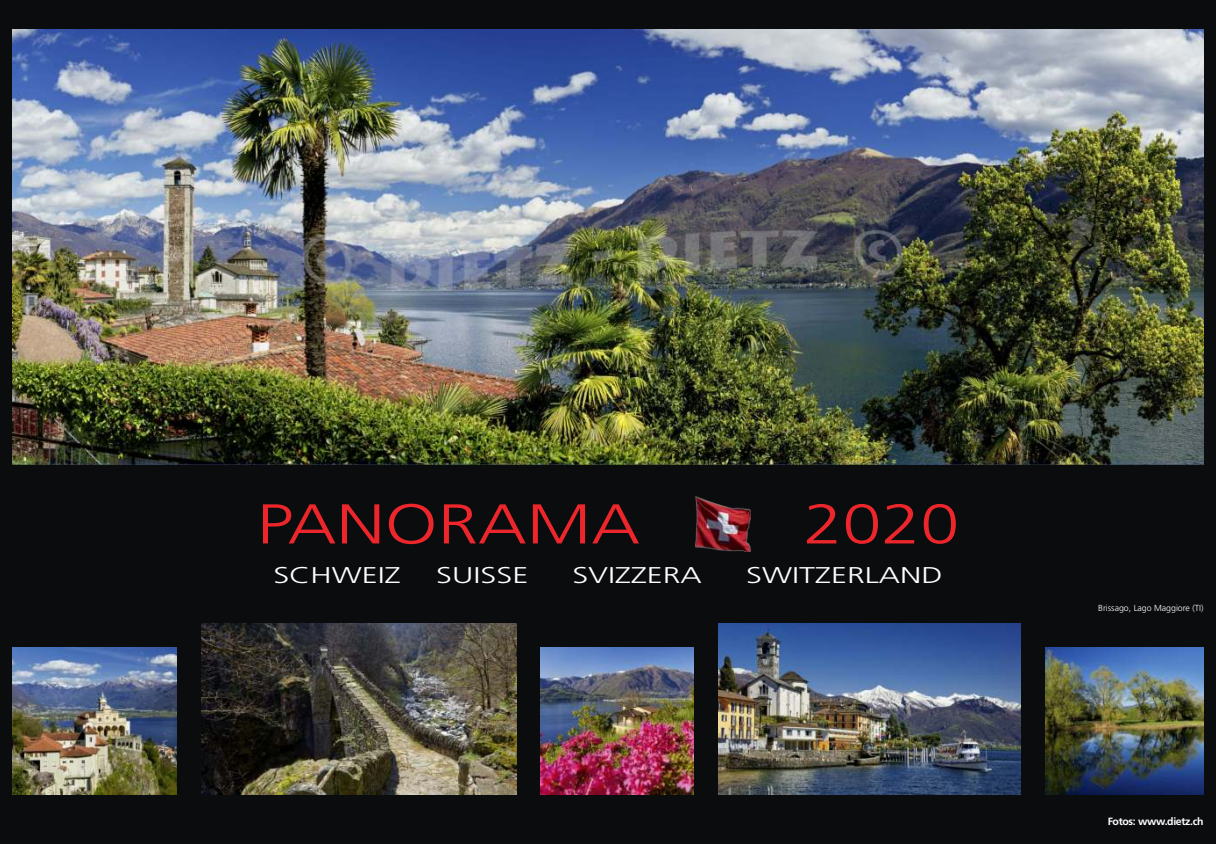
<style>
.page{position:relative;width:1216px;height:844px;background:#fff}
.page>*{position:absolute;margin:0;border:0;box-sizing:border-box;transform-origin:0 0}
.t1{font:300 56px "Frutiger LT";color:#ed262c;scale:1.3 1}
.t2{font:300 56px "Frutiger LT";color:#ed262c;scale:1.25 1}
.t3{font:300 22.75px "Frutiger LT";color:#fff;scale:1.4 1}
.t4{font:700 10.5px "Frutiger LT";letter-spacing:-.03em;color:#fff}
.t5{font:300 8.75px "Frutiger LT";color:#fff}
</style>
<div class="page">
<div style="left:0;top:0;width:1215px;height:843px;background:#0a0c0d"></div>
<img style="left:12px;top:30px;width:1191px;height:434px">
<img style="left:695px;top:496px;width:55px;height:55px">
<img style="left:12px;top:647px;width:165px;height:147px">
<img style="left:541px;top:647px;width:152px;height:147px">
<img style="left:202px;top:623px;width:314px;height:171px">
<img style="left:718px;top:623px;width:302px;height:171px">
<img style="left:1045px;top:647px;width:158px;height:147px">
<h1 class="t1" style="left:257px;top:501px;width:296px">PANORAMA</h1>
<h1 class="t2" style="left:803px;top:501px;width:126px">2020</h1>
<p class="t3" style="left:273px;top:566px;width:93px">SCHWEIZ</p>
<p class="t3" style="left:436px;top:566px;width:67px">SUISSE</p>
<p class="t3" style="left:572px;top:566px;width:94px">SVIZZERA</p>
<p class="t3" style="left:746px;top:566px;width:142px">SWITZERLAND</p>
<p class="t5" style="left:1098px;top:604px;width:107px">Brissago, Lago Maggiore (TI)</p>
<p class="t4" style="left:1107px;top:815px;width:97px">Fotos: www.dietz.ch</p>
</div>
